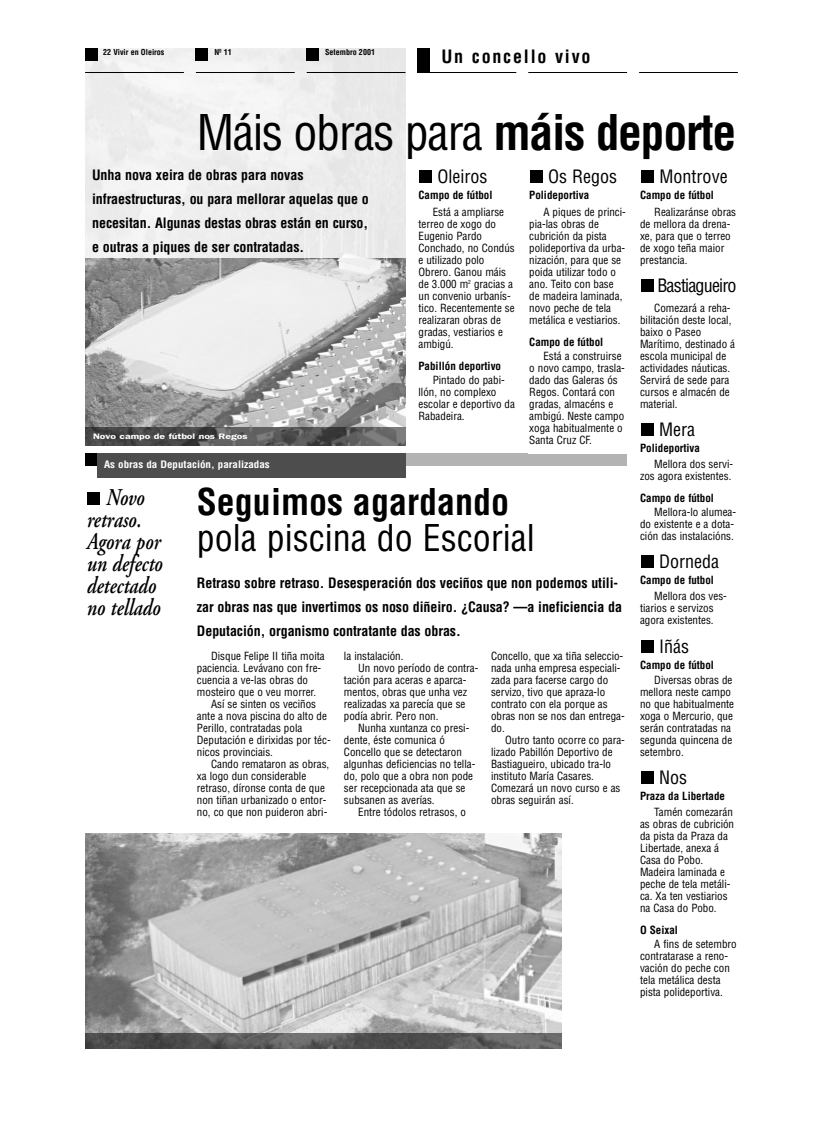
<style>
.page{position:relative;width:823px;height:1134px;background:#fff}
.page>*{position:absolute;margin:0;border:0;box-sizing:border-box;transform-origin:0 0}
.t1{font:condensed 48px "Helvetica";letter-spacing:-.03em;color:#000}
.t2{font:condensed 36px "Helvetica";color:#000}
.t3{font:700 condensed 36px "Helvetica";color:#000}
.t4{font:italic 600 24px/22px "Adobe Garamond";color:#000;scale:.8 1}
.t5{font:condensed 18px "Helvetica";color:#000}
.t6{font:700 condensed 18px "Helvetica";letter-spacing:.1em;color:#000}
.t7{font:condensed 18px "Helvetica";letter-spacing:-.045em;color:#000}
.t8{font:700 condensed 14px/24px "Helvetica";letter-spacing:-.005em;color:#000}
.t9{font:condensed 11px/12px "Helvetica";color:#000}
.t10{font:700 condensed 11px "Helvetica";color:#000}
.t11{font:700 condensed 10px "Helvetica";color:#fff;scale:1.1 1}
.t12{font:700 condensed 8px "Helvetica";color:#000}
.t13{font:600 8px "Franklin Gothic";color:#fff;scale:1.3 1}
.s1{font-weight:700}
</style>
<div class="page">
<img style="left:85px;top:258px;width:320px;height:169px">
<div style="left:85px;top:48px;width:320px;height:210px;background:#eee"></div>
<img style="left:85px;top:427px;width:320px;height:18px">
<div style="left:85px;top:48px;width:12px;height:12px;background:#000"></div>
<div style="left:196px;top:48px;width:12px;height:12px;background:#000"></div>
<div style="left:306px;top:48px;width:12px;height:12px;background:#000"></div>
<hr style="left:417px;top:72px;width:99px;height:1px;background:#000">
<hr style="left:528px;top:72px;width:98px;height:1px;background:#000">
<hr style="left:638px;top:72px;width:99px;height:1px;background:#000">
<hr style="left:306px;top:72px;width:99px;height:1px;background:#000">
<hr style="left:196px;top:72px;width:98px;height:1px;background:#000">
<hr style="left:85px;top:72px;width:99px;height:1px;background:#000">
<div style="left:417px;top:48px;width:12px;height:24px;background:#000"></div>
<div style="left:87px;top:493px;width:12px;height:12px;background:#000"></div>
<div style="left:85px;top:454px;width:541px;height:12px;background:#b3b3b3"></div>
<div style="left:85px;top:454px;width:12px;height:12px;background:#000"></div>
<div style="left:97px;top:454px;width:308px;height:24px;background:#4d4d4d"></div>
<div style="left:419px;top:171px;width:12px;height:12px;background:#000"></div>
<div style="left:530px;top:171px;width:12px;height:12px;background:#000"></div>
<div style="left:640px;top:772px;width:12px;height:12px;background:#000"></div>
<div style="left:640px;top:641px;width:12px;height:12px;background:#000"></div>
<div style="left:640px;top:556px;width:12px;height:12px;background:#000"></div>
<div style="left:640px;top:424px;width:12px;height:12px;background:#000"></div>
<div style="left:640px;top:280px;width:12px;height:12px;background:#000"></div>
<div style="left:640px;top:171px;width:12px;height:12px;background:#000"></div>
<img style="left:85px;top:833px;width:476px;height:200px">
<img style="left:85px;top:1033px;width:476px;height:16px">
<p class="t12" style="left:103px;top:48px;width:63px">22 Vivir en Oleiros</p>
<p class="t12" style="left:214px;top:48px;width:19px">Nº 11</p>
<p class="t12" style="left:325px;top:48px;width:51px">Setembro 2001</p>
<h3 class="t6" style="left:441px;top:46px;width:150px">Un concello vivo</h3>
<h1 class="t1" style="left:197px;top:106px;width:541px">Máis obras para <span class="s1">máis deporte</span></h1>
<p class="t8" style="left:92px;top:163px;width:278px">Unha nova xeira de obras para novas infraestructuras, ou para mellorar aquelas que o necesitan. Algunas destas obras están en curso, e outras a piques de ser contratadas.</p>
<p class="t13" style="left:93px;top:431px;width:120px">Novo campo de fútbol nos Regos</p>
<p class="t11" style="left:104px;top:459px;width:152px">As obras da Deputación, paralizadas</p>
<h3 class="t5" style="left:437px;top:166px;width:51px">Oleiros</h3>
<p class="t10" style="left:418px;top:189px;width:75px">Campo de fútbol</p>
<p class="t9" style="left:418px;top:206px;width:98px;text-indent:14px">Está a ampliarse terreo de xogo do<br>Eugenio Pardo<br>Conchado, no Condús e utilizado polo<br>Obrero. Ganou máis de 3.000 m<sup>2</sup> gracias a un convenio urbanís&shy;tico. Recentemente se realizaran obras de gradas, vestiarios e ambigú.</p>
<p class="t10" style="left:418px;top:360px;width:84px">Pabillón deportivo</p>
<p class="t9" style="left:418px;top:374px;width:98px;text-indent:14px">Pintado do pabi&shy;llón, no complexo escolar e deportivo da<br>Rabadeira.</p>
<h3 class="t5" style="left:548px;top:166px;width:70px">Os Regos</h3>
<p class="t10" style="left:529px;top:189px;width:61px">Polideportiva</p>
<p class="t9" style="left:529px;top:206px;width:98px;text-indent:14px">A piques de princi&shy;pia-las obras de cubrición da pista polideportiva da urba&shy;nización, para que se poida utilizar todo o ano. Teito con base de madeira laminada, novo peche de tela metálica e vestiarios.</p>
<p class="t10" style="left:529px;top:336px;width:75px">Campo de fútbol</p>
<p class="t9" style="left:529px;top:350px;width:97px;text-indent:14px">Está a construirse o novo campo, trasla&shy;dado das Galeras ós<br>Regos. Contará con gradas, almacéns e ambigú. Neste campo xoga habitualmente o<br>Santa Cruz CF.</p>
<h3 class="t4" style="left:86px;top:488px;width:96px;text-indent:19px">Novo retraso.<br>Agora por un defecto detectado no tellado</h3>
<h2 class="t3" style="left:197px;top:481px;width:313px">Seguimos agardando</h2>
<h2 class="t2" style="left:197px;top:517px;width:339px">pola piscina do Escorial</h2>
<p class="t8" style="left:197px;top:571px;width:426px">Retraso sobre retraso. Desesperación dos veciños que non podemos utili&shy;zar obras nas que invertimos os noso diñeiro. ¿Causa? —a ineficiencia da<br>Deputación, organismo contratante das obras.</p>
<p class="t9" style="left:211px;top:650px;width:115px">Disque Felipe II tiña moita</p>
<p class="t9" style="left:197px;top:662px;width:126px">paciencia. Levávano con fre-</p>
<p class="t9" style="left:197px;top:674px;width:113px">cuencia a ve-las obras do</p>
<p class="t9" style="left:197px;top:686px;width:121px">mosteiro que o veu morrer.</p>
<p class="t9" style="left:211px;top:698px;width:106px">Así se sinten os veciños</p>
<p class="t9" style="left:197px;top:710px;width:131px">ante a nova piscina do alto de</p>
<p class="t9" style="left:197px;top:722px;width:107px">Perillo, contratadas pola</p>
<p class="t9" style="left:197px;top:734px;width:135px">Deputación e dirixidas por téc-</p>
<p class="t9" style="left:197px;top:746px;width:78px">nicos provinciais.</p>
<p class="t9" style="left:211px;top:758px;width:120px">Cando remataron as obras,</p>
<p class="t9" style="left:197px;top:770px;width:111px">xa logo dun considerable</p>
<p class="t9" style="left:197px;top:782px;width:129px">retraso, díronse conta de que</p>
<p class="t9" style="left:197px;top:794px;width:131px">non tiñan urbanizado o entor-</p>
<p class="t9" style="left:197px;top:806px;width:132px">no, co que non puideron abri-</p>
<p class="t9" style="left:344px;top:650px;width:61px">la instalación.</p>
<p class="t9" style="left:358px;top:662px;width:122px">Un novo período de contra-</p>
<p class="t9" style="left:344px;top:674px;width:124px">tación para aceras e aparca-</p>
<p class="t9" style="left:344px;top:686px;width:124px">mentos, obras que unha vez</p>
<p class="t9" style="left:344px;top:698px;width:123px">realizadas xa parecía que se</p>
<p class="t9" style="left:344px;top:710px;width:96px">podía abrir. Pero non.</p>
<p class="t9" style="left:358px;top:722px;width:113px">Nunha xuntanza co presi-</p>
<p class="t9" style="left:344px;top:734px;width:102px">dente, éste comunica ó</p>
<p class="t9" style="left:344px;top:746px;width:119px">Concello que se detectaron</p>
<p class="t9" style="left:344px;top:758px;width:133px">algunhas deficiencias no tella-</p>
<p class="t9" style="left:344px;top:770px;width:131px">do, polo que a obra non pode</p>
<p class="t9" style="left:344px;top:782px;width:123px">ser recepcionada ata que se</p>
<p class="t9" style="left:344px;top:794px;width:92px">subsanen as averías.</p>
<p class="t9" style="left:358px;top:806px;width:109px">Entre tódolos retrasos, o</p>
<p class="t9" style="left:490px;top:650px;width:135px">Concello, que xa tiña seleccio&shy;nada unha empresa especiali&shy;zada para facerse cargo do servizo, tivo que apraza-lo contrato con ela porque as obras non se nos dan entrega&shy;do.</p>
<p class="t9" style="left:490px;top:734px;width:135px;text-indent:14px">Outro tanto ocorre co para&shy;lizado Pabillón Deportivo de<br>Bastiagueiro, ubicado tra-lo instituto María Casares.<br>Comezará un novo curso e as obras seguirán así.</p>
<h3 class="t5" style="left:659px;top:166px;width:69px">Montrove</h3>
<p class="t10" style="left:639px;top:189px;width:75px">Campo de fútbol</p>
<p class="t9" style="left:639px;top:206px;width:97px;text-indent:14px">Realizaránse obras de mellora da drena&shy;xe, para que o terreo de xogo teña maior prestancia.</p>
<h3 class="t7" style="left:657px;top:275px;width:81px">Bastiagueiro</h3>
<p class="t9" style="left:639px;top:302px;width:96px;text-indent:14px">Comezará a reha&shy;bilitación deste local, baixo o Paseo<br>Marítimo, destinado á escola municipal de actividades náuticas.<br>Servirá de sede para cursos e almacén de material.</p>
<h3 class="t5" style="left:658px;top:419px;width:37px">Mera</h3>
<p class="t10" style="left:639px;top:442px;width:61px">Polideportiva</p>
<p class="t9" style="left:639px;top:458px;width:95px;text-align:right">Mellora dos servi&shy;zos agora existentes.</p>
<p class="t10" style="left:639px;top:492px;width:75px">Campo de fútbol</p>
<p class="t9" style="left:639px;top:506px;width:97px;text-indent:14px">Mellora-lo alumea&shy;do existente e a dota&shy;ción das instalacións.</p>
<h3 class="t5" style="left:658px;top:551px;width:61px">Dorneda</h3>
<p class="t10" style="left:639px;top:574px;width:75px">Campo de futbol</p>
<p class="t9" style="left:639px;top:590px;width:88px;text-indent:14px">Mellora dos ves&shy;tiarios e servizos agora existentes.</p>
<h3 class="t5" style="left:658px;top:636px;width:31px">Iñás</h3>
<p class="t10" style="left:639px;top:659px;width:75px">Campo de fútbol</p>
<p class="t9" style="left:639px;top:674px;width:96px;text-indent:14px">Diversas obras de mellora neste campo no que habitualmente xoga o Mercurio, que serán contratadas na segunda quincena de setembro.</p>
<h3 class="t5" style="left:658px;top:767px;width:29px">Nos</h3>
<p class="t10" style="left:639px;top:790px;width:86px">Praza da Libertade</p>
<p class="t9" style="left:639px;top:806px;width:95px;text-indent:14px">Tamén comezarán as obras de cubrición da pista da Praza da<br>Libertade, anexa á<br>Casa do Pobo.<br>Madeira laminada e peche de tela metáli&shy;ca. Xa ten vestiarios na Casa do Pobo.</p>
<p class="t10" style="left:639px;top:924px;width:39px">O Seixal</p>
<p class="t9" style="left:639px;top:938px;width:98px;text-indent:14px">A fins de setembro contratarase a reno&shy;vación do peche con tela metálica desta pista polideportiva.</p>
</div>
